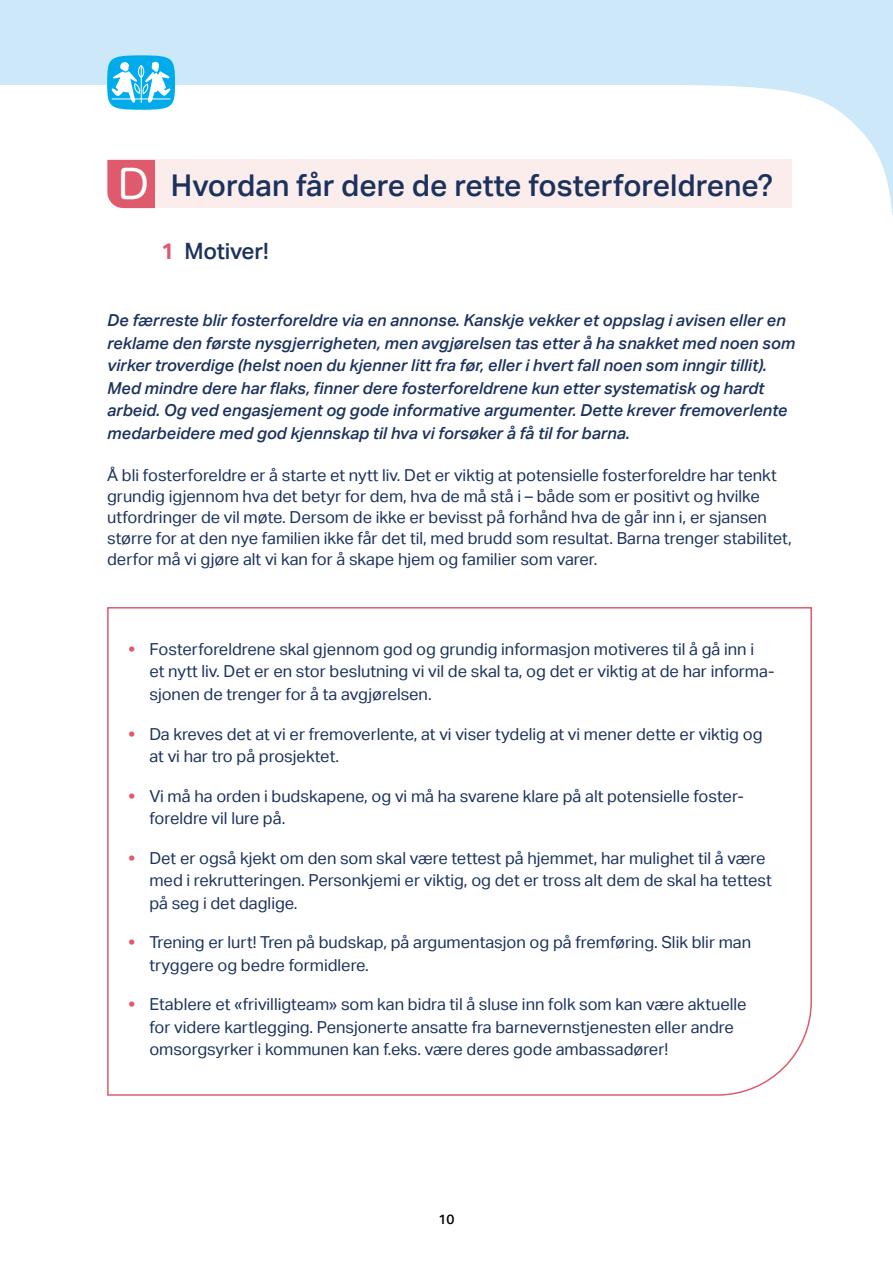
<style>
.page{position:relative;width:893px;height:1263px;background:#fff}
.page>*{position:absolute;margin:0;border:0;box-sizing:border-box;transform-origin:0 0}
.t1{font:500 30px "Aktiv Grotesk";color:#1c325d}
.t2{font:500 22.5px "Aktiv Grotesk";letter-spacing:-.01em;color:#1c325d}
.t3{font:16.5px/22.5px "Aktiv Grotesk";color:#1c325d}
.t4{font:italic 500 16.5px/22.5px "Aktiv Grotesk";color:#1c325d}
.t5{font:500 13.5px "Aktiv Grotesk";color:#000}
.s1{font-family:"Hira Maru Pro N W4";font-weight:400;font-size:40.5px;color:#fff}
.s2{font-weight:700;color:#de5a6c}
.s3{font-weight:800;color:#de5a6c}
</style>
<div class="page">
<div style="left:0;top:0;width:893px;height:215px;background:#cde8f8"></div>
<div style="left:0;top:85px;width:892px;height:130px;background:#fff"></div>
<svg style="left:107px;top:55px;width:68px;height:55px"></svg>
<div style="left:107px;top:160px;width:49px;height:48px;background:#de5a6c"></div>
<svg style="left:107px;top:607px;width:705px;height:489px"></svg>
<div style="left:156px;top:160px;width:636px;height:48px;background:#fbedec"></div>
<h1 class="t1" style="left:118px;top:168px;width:657px"><span class="s1">D</span> Hvordan får dere de rette fosterforeldrene?</h1>
<h2 class="t2" style="left:161px;top:238px;width:109px"><span class="s2">1</span> Motiver!</h2>
<p class="t4" style="left:107px;top:309px;width:689px">De færreste blir fosterforeldre via en annonse. Kanskje vekker et oppslag i avisen eller en reklame den første nysgjerrigheten, men avgjørelsen tas etter å ha snakket med noen som virker troverdige (helst noen du kjenner litt fra før, eller i hvert fall noen som inngir tillit).<br>Med mindre dere har flaks, finner dere fosterforeldrene kun etter systematisk og hardt arbeid. Og ved engasjement og gode informative argumenter. Dette krever fremoverlente medarbeidere med god kjennskap til hva vi forsøker å få til for barna.</p>
<p class="t3" style="left:107px;top:465px;width:686px;line-height:21px">Å bli fosterforeldre er å starte et nytt liv. Det er viktig at potensielle fosterforeldre har tenkt grundig igjennom hva det betyr for dem, hva de må stå i – både som er positivt og hvilke utfordringer de vil møte. Dersom de ikke er bevisst på forhånd hva de går inn i, er sjansen større for at den nye familien ikke får det til, med brudd som resultat. Barna trenger stabilitet, derfor må vi gjøre alt vi kan for å skape hjem og familier som varer.</p>
<p class="t3" style="left:149px;top:638px;width:627px;text-indent:-21px"><span class="s3">•</span> Fosterforeldrene skal gjennom god og grundig informasjon motiveres til å gå inn i<br>et nytt liv. Det er en stor beslutning vi vil de skal ta, og det er viktig at de har informa&shy;sjonen de trenger for å ta avgjørelsen.</p>
<p class="t3" style="left:149px;top:723px;width:615px;text-indent:-21px"><span class="s3">•</span> Da kreves det at vi er fremoverlente, at vi viser tydelig at vi mener dette er viktig og at vi har tro på prosjektet.</p>
<p class="t3" style="left:149px;top:784px;width:596px;text-indent:-21px"><span class="s3">•</span> Vi må ha orden i budskapene, og vi må ha svarene klare på alt potensielle foster&shy;foreldre vil lure på.</p>
<p class="t3" style="left:149px;top:847px;width:624px;text-indent:-21px"><span class="s3">•</span> Det er også kjekt om den som skal være tettest på hjemmet, har mulighet til å være med i rekrutteringen. Personkjemi er viktig, og det er tross alt dem de skal ha tettest på seg i det daglige.</p>
<p class="t3" style="left:149px;top:931px;width:603px;text-indent:-21px"><span class="s3">•</span> Trening er lurt! Tren på budskap, på argumentasjon og på fremføring. Slik blir man tryggere og bedre formidlere.</p>
<p class="t3" style="left:149px;top:993px;width:599px;text-indent:-21px"><span class="s3">•</span> Etablere et «frivilligteam» som kan bidra til å sluse inn folk som kan være aktuelle for videre kartlegging. Pensjonerte ansatte fra barnevernstjenesten eller andre omsorgsyrker i kommunen kan f.eks. være deres gode ambassadører!</p>
<p class="t5" style="left:438px;top:1211px;width:17px">10</p>
</div>
